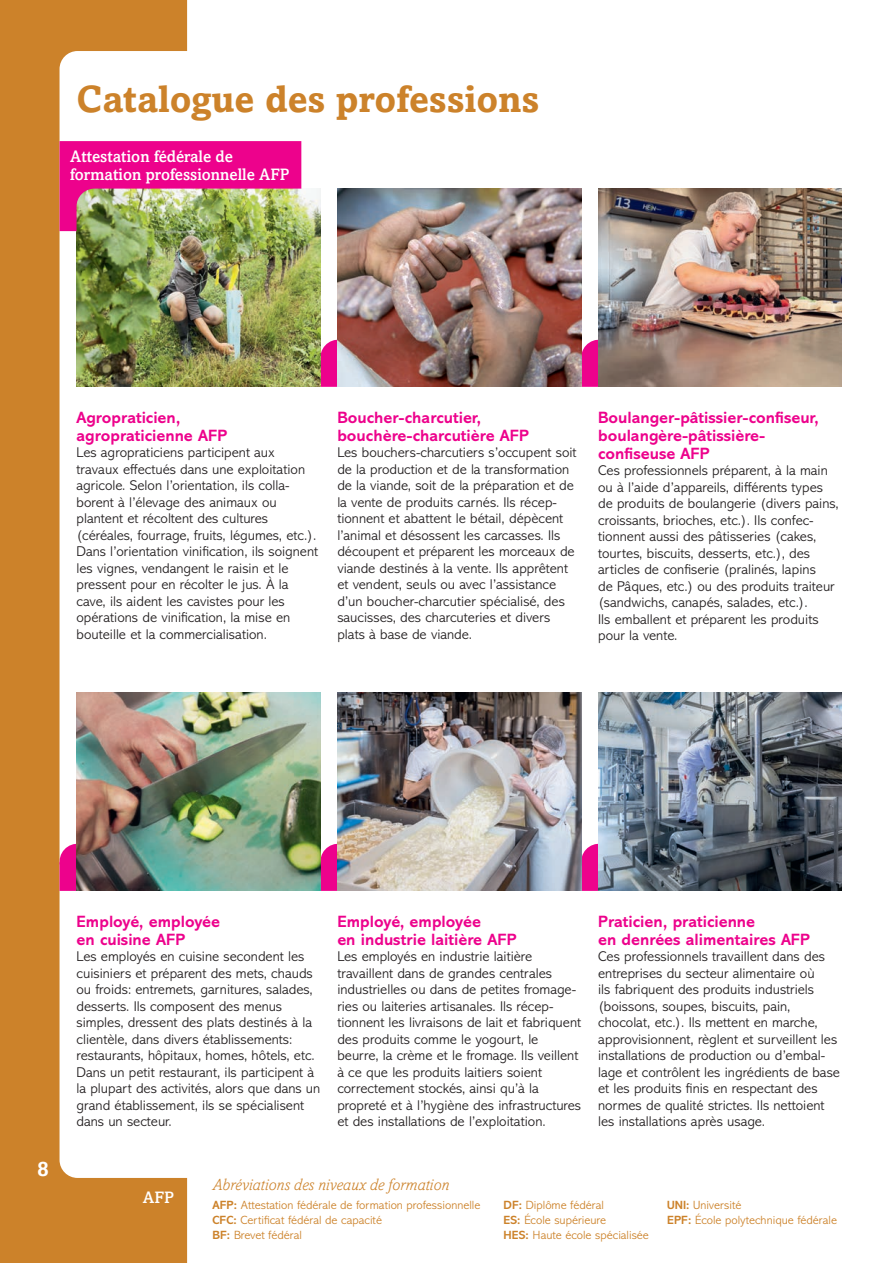
<style>
.page{position:relative;width:893px;height:1263px;background:#fff}
.page>*{position:absolute;margin:0;border:0;box-sizing:border-box;transform-origin:0 0}
.t1{font:700 37.5px "Amasis MT Pro";color:#cc822a}
.t2{font:700 21px "Amasis MT Pro";color:#fff}
.t3{font:700 16.5px/18px "Abadi MT Pro";color:#ed028c}
.t4{font:500 16.5px/18px "Amasis MT Pro";color:#fff}
.t5{font:italic 300 16.5px "Amasis MT Pro";color:#cc822a}
.t6{font:300 14.25px/16.5px "Abadi MT Pro";color:#231f20}
.t7{font:300 12px "Abadi MT Pro";color:#cc822a}
.s1{font-weight:700}
</style>
<div class="page">
<svg style="left:0;top:0;width:187px;height:1263px"></svg>
<div style="left:320px;top:358px;width:49px;height:29px;background:#ed028c"></div>
<div style="left:581px;top:358px;width:48px;height:29px;background:#ed028c"></div>
<img style="left:77px;top:189px;width:243px;height:198px">
<img style="left:60px;top:141px;width:241px;height:90px">
<img style="left:337px;top:189px;width:244px;height:198px">
<img style="left:598px;top:189px;width:244px;height:198px">
<div style="left:60px;top:862px;width:48px;height:29px;background:#ed028c"></div>
<div style="left:320px;top:862px;width:49px;height:29px;background:#ed028c"></div>
<div style="left:581px;top:862px;width:48px;height:29px;background:#ed028c"></div>
<img style="left:77px;top:693px;width:243px;height:198px">
<img style="left:337px;top:693px;width:244px;height:198px">
<img style="left:598px;top:693px;width:244px;height:198px">
<h1 class="t1" style="left:77px;top:76px;width:464px">Catalogue des professions</h1>
<p class="t4" style="left:70px;top:147px;width:221px">Attestation fédérale de formation professionnelle AFP</p>
<p class="t3" style="left:77px;top:408px;width:152px">Agropraticien, agropraticienne AFP</p>
<p class="t6" style="left:77px;top:445px;width:243px">Les agropraticiens participent aux travaux effectués dans une exploitation agricole. Selon l’orientation, ils colla&shy;borent à l’élevage des animaux ou plantent et récoltent des cultures (céréales, fourrage, fruits, légumes, etc.).<br>Dans l’orientation vinification, ils soignent les vignes, vendangent le raisin et le pressent pour en récolter le jus. À la cave, ils aident les cavistes pour les opérations de vinification, la mise en bouteille et la commercialisation.</p>
<p class="t3" style="left:337px;top:408px;width:193px">Boucher-charcutier, bouchère-charcutière AFP</p>
<p class="t6" style="left:337px;top:445px;width:241px">Les bouchers-charcutiers s’occupent soit de la production et de la transformation de la viande, soit de la préparation et de la vente de produits carnés. Ils récep&shy;tionnent et abattent le bétail, dépècent l’animal et désossent les carcasses. Ils découpent et préparent les morceaux de viande destinés à la vente. Ils apprêtent et vendent, seuls ou avec l’assistance d’un boucher-charcutier spécialisé, des saucisses, des charcuteries et divers plats à base de viande.</p>
<p class="t3" style="left:598px;top:408px;width:222px">Boulanger-pâtissier-confiseur, boulangère-pâtissière&shy;confiseuse AFP</p>
<p class="t6" style="left:598px;top:463px;width:242px">Ces professionnels préparent, à la main ou à l’aide d’appareils, différents types de produits de boulangerie (divers pains, croissants, brioches, etc.). Ils confec&shy;tionnent aussi des pâtisseries (cakes, tourtes, biscuits, desserts, etc.), des articles de confiserie (pralinés, lapins<br>de Pâques, etc.) ou des produits traiteur (sandwichs, canapés, salades, etc.).<br>Ils emballent et préparent les produits pour la vente.</p>
<h2 class="t2" style="left:37px;top:1156px;width:13px">8</h2>
<p class="t3" style="left:77px;top:912px;width:145px">Employé, employée en cuisine AFP</p>
<p class="t6" style="left:77px;top:949px;width:245px">Les employés en cuisine secondent les cuisiniers et préparent des mets, chauds ou froids: entremets, garnitures, salades, desserts. Ils composent des menus simples, dressent des plats destinés à la clientèle, dans divers établissements: restaurants, hôpitaux, homes, hôtels, etc.<br>Dans un petit restaurant, ils participent à la plupart des activités, alors que dans un grand établissement, ils se spécialisent dans un secteur.</p>
<p class="t3" style="left:337px;top:912px;width:181px">Employé, employée<br>en industrie laitière AFP</p>
<p class="t6" style="left:337px;top:949px;width:245px">Les employés en industrie laitière travaillent dans de grandes centrales industrielles ou dans de petites fromage&shy;ries ou laiteries artisanales. Ils récep&shy;tionnent les livraisons de lait et fabriquent des produits comme le yogourt, le beurre, la crème et le fromage. Ils veillent à ce que les produits laitiers soient correctement stockés, ainsi qu’à la propreté et à l’hygiène des infrastructures et des installations de l’exploitation.</p>
<p class="t3" style="left:598px;top:912px;width:214px">Praticien, praticienne<br>en denrées alimentaires AFP</p>
<p class="t6" style="left:598px;top:949px;width:243px">Ces professionnels travaillent dans des entreprises du secteur alimentaire où<br>ils fabriquent des produits industriels (boissons, soupes, biscuits, pain, chocolat, etc.). Ils mettent en marche, approvisionnent, règlent et surveillent les installations de production ou d’embal&shy;lage et contrôlent les ingrédients de base et les produits finis en respectant des normes de qualité strictes. Ils nettoient les installations après usage.</p>
<p class="t4" style="left:143px;top:1188px;width:33px">AFP</p>
<p class="t5" style="left:213px;top:1175px;width:238px">Abréviations des niveaux de formation</p>
<p class="t7" style="left:213px;top:1198px;width:269px"><span class="s1">AFP:</span> Attestation fédérale de formation professionnelle</p>
<p class="t7" style="left:504px;top:1198px;width:102px"><span class="s1">DF:</span> Diplôme fédéral</p>
<p class="t7" style="left:667px;top:1198px;width:76px"><span class="s1">UNI:</span> Université</p>
<p class="t7" style="left:213px;top:1213px;width:171px"><span class="s1">CFC:</span> Certificat fédéral de capacité</p>
<p class="t7" style="left:504px;top:1213px;width:104px"><span class="s1">ES:</span> École supérieure</p>
<p class="t7" style="left:667px;top:1213px;width:171px"><span class="s1">EPF:</span> École polytechnique fédérale</p>
<p class="t7" style="left:213px;top:1228px;width:91px"><span class="s1">BF:</span> Brevet fédéral</p>
<p class="t7" style="left:504px;top:1228px;width:147px"><span class="s1">HES:</span> Haute école spécialisée</p>
</div>
